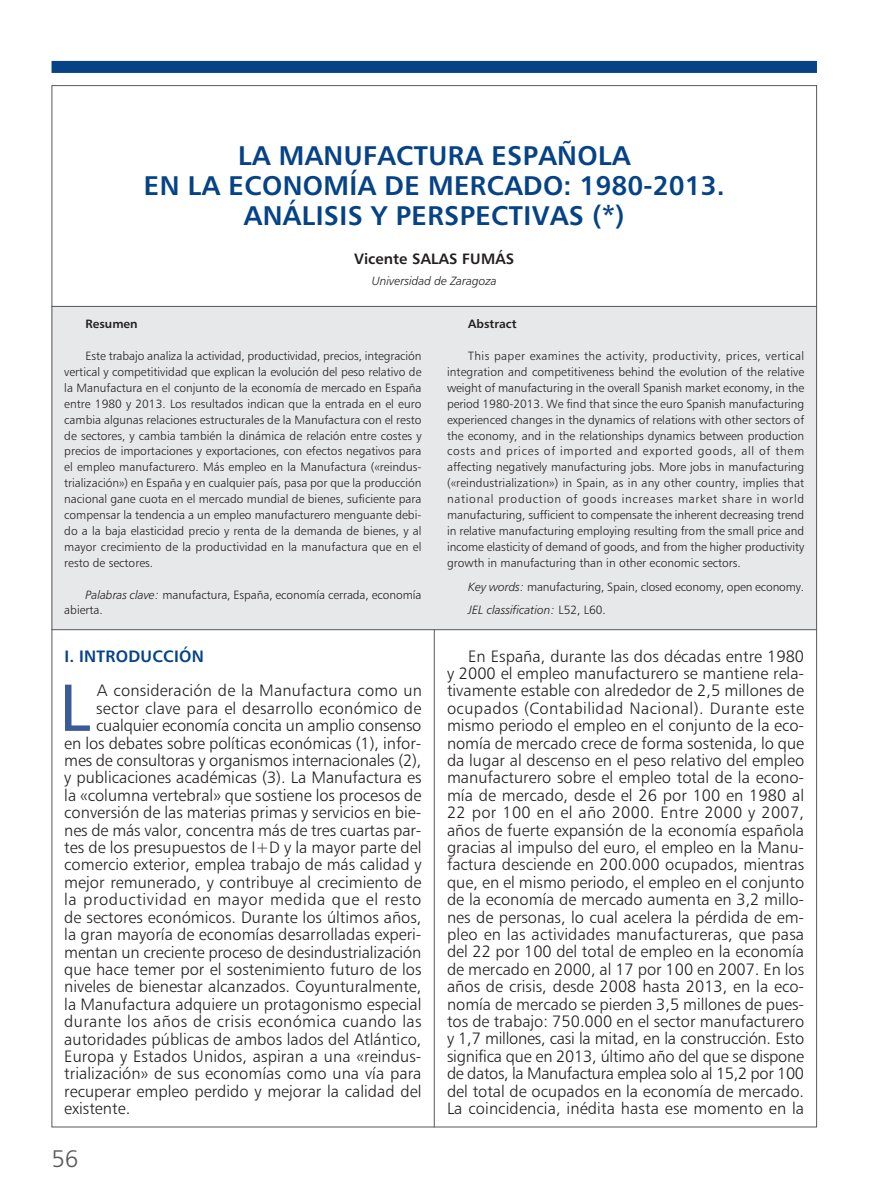
<style>
.page{position:relative;width:893px;height:1191px;background:#fff}
.page>*{position:absolute;margin:0;border:0;box-sizing:border-box;transform-origin:0 0}
.t1{font:66.6px "Humanist 777 BT Roman B";color:#3b5a98}
.t2{font:27px/30px "Humanist 777 BT Bold B";letter-spacing:.015em;color:#054286;text-align:center}
.t3{font:24px "Humanist 777 BT Light B";color:#57585a}
.t4{font:16.5px/17.4px "Humanist 777 BT Light B";color:#231f20}
.t5{font:16.5px "Humanist 777 BT Light B";letter-spacing:.02em;color:#231f20}
.t6{font:16.5px "Humanist 777 BT Light B";letter-spacing:.035em;color:#231f20}
.t7{font:15px "Humanist 777 BT Bold B";letter-spacing:.015em;color:#231f20}
.t8{font:12px/15.9px "Humanist 777 BT Light B";color:#231f20;text-align:justify}
.t9{font:12px "Humanist 777 BT Light Italic B";color:#231f20}
.t10{font:12px "Humanist 777 BT Bold B";color:#231f20}
.s1{font-family:"Humanist 777 BT Light Italic B"}
.s2{font-family:"Humanist 777 BT Bold B";color:#054286}
</style>
<div class="page">
<div style="left:52px;top:306px;width:765px;height:323px;background:#e7e8e9"></div>
<div style="left:52px;top:61px;width:765px;height:12px;background:#054286"></div>
<hr style="left:434px;top:629px;width:1px;height:498px;background:#57585a">
<hr style="left:52px;top:306px;width:765px;height:1px;background:#57585a">
<hr style="left:52px;top:629px;width:765px;height:1px;background:#57585a">
<p class="t2" style="left:144px;top:143px;width:582px">LA MANUFACTURA ESPAÑOLA<br>EN LA ECONOMÍA DE MERCADO: 1980-2013.<br>ANÁLISIS Y PERSPECTIVAS (*)</p>
<p class="t7" style="left:354px;top:253px;width:162px">Vicente SALAS FUMÁS</p>
<p class="t9" style="left:372px;top:276px;width:126px">Universidad de Zaragoza</p>
<p class="t10" style="left:86px;top:319px;width:54px">Resumen</p>
<p class="t8" style="left:64px;top:349px;width:359px;text-indent:21px">Este trabajo analiza la actividad, productividad, precios, integración vertical y competitividad que explican la evolución del peso relativo de la Manufactura en el conjunto de la economía de mercado en España entre 1980 y 2013. Los resultados indican que la entrada en el euro cambia algunas relaciones estructurales de la Manufactura con el resto de sectores, y cambia también la dinámica de relación entre costes y precios de importaciones y exportaciones, con efectos negativos para el empleo manufacturero. Más empleo en la Manufactura («reindus&shy;trialización») en España y en cualquier país, pasa por que la producción nacional gane cuota en el mercado mundial de bienes, suficiente para compensar la tendencia a un empleo manufacturero menguante debi&shy;do a la baja elasticidad precio y renta de la demanda de bienes, y al mayor crecimiento de la productividad en la manufactura que en el resto de sectores.</p>
<p class="t8" style="left:64px;top:587px;width:359px;text-indent:21px"><span class="s1">Palabras clave:</span> manufactura, España, economía cerrada, economía abierta.</p>
<p class="t4" style="left:97px;top:640px;width:327px;line-height:34.8px;text-indent:-33px"><span class="s2">I. INTRODUCCIÓN<br></span>A consideración de la Manufactura como un</p>
<p class="t4" style="left:96px;top:701px;width:327px">sector clave para el desarrollo económico de</p>
<p class="t4" style="left:96px;top:718px;width:327px">cualquier economía concita un amplio consenso</p>
<p class="t4" style="left:64px;top:735px;width:359px">en los debates sobre políticas económicas (1), infor-</p>
<p class="t4" style="left:64px;top:753px;width:359px">mes de consultoras y organismos internacionales (2),</p>
<p class="t4" style="left:64px;top:770px;width:359px">y publicaciones académicas (3). La Manufactura es</p>
<p class="t4" style="left:64px;top:788px;width:359px">la «columna vertebral» que sostiene los procesos de</p>
<p class="t4" style="left:64px;top:805px;width:359px">conversión de las materias primas y servicios en bie-</p>
<p class="t4" style="left:64px;top:822px;width:359px">nes de más valor, concentra más de tres cuartas par-</p>
<p class="t4" style="left:64px;top:840px;width:359px">tes de los presupuestos de I+D y la mayor parte del</p>
<p class="t4" style="left:64px;top:857px;width:359px">comercio exterior, emplea trabajo de más calidad y</p>
<p class="t4" style="left:64px;top:875px;width:359px">mejor remunerado, y contribuye al crecimiento de</p>
<p class="t6" style="left:64px;top:893px;width:359px">la productividad en mayor medida que el resto</p>
<p class="t4" style="left:64px;top:909px;width:359px">de sectores económicos. Durante los últimos años,</p>
<p class="t4" style="left:64px;top:927px;width:359px">la gran mayoría de economías desarrolladas experi-</p>
<p class="t4" style="left:64px;top:944px;width:359px">mentan un creciente proceso de desindustrialización</p>
<p class="t4" style="left:64px;top:962px;width:359px">que hace temer por el sostenimiento futuro de los</p>
<p class="t4" style="left:64px;top:979px;width:359px">niveles de bienestar alcanzados. Coyunturalmente,</p>
<p class="t4" style="left:64px;top:996px;width:359px">la Manufactura adquiere un protagonismo especial</p>
<p class="t5" style="left:64px;top:1014px;width:359px">durante los años de crisis económica cuando las</p>
<p class="t4" style="left:64px;top:1031px;width:359px">auto ridades públicas de ambos lados del Atlántico,</p>
<p class="t4" style="left:64px;top:1049px;width:359px">Europa y Estados Unidos, aspiran a una «reindus-</p>
<p class="t4" style="left:64px;top:1066px;width:359px">trialización» de sus economías como una vía para</p>
<p class="t4" style="left:64px;top:1083px;width:359px">recuperar empleo perdido y mejorar la calidad del</p>
<p class="t4" style="left:64px;top:1101px;width:68px">existente.</p>
<p class="t1" style="left:59px;top:666px;width:32px">L</p>
<p class="t3" style="left:52px;top:1148px;width:28px">56</p>
<p class="t10" style="left:468px;top:319px;width:50px">Abstract</p>
<p class="t8" style="left:447px;top:349px;width:359px;text-indent:21px">This paper examines the activity, productivity, prices, vertical integration and competitiveness behind the evolution of the relative weight of manufacturing in the overall Spanish market economy, in the period 1980-2013. We find that since the euro Spanish manufacturing experienced changes in the dynamics of relations with other sectors of the economy, and in the relationships dynamics between production costs and prices of imported and exported goods, all of them affecting negatively manufacturing jobs. More jobs in manufacturing («reindustrialization») in Spain, as in any other country, implies that national production of goods increases market share in world manufacturing, sufficient to compensate the inherent decreasing trend in relative manufacturing employing resulting from the small price and income elasticity of demand of goods, and from the higher productivity growth in manufacturing than in other economic sectors.</p>
<p class="t8" style="left:468px;top:575px;width:337px;line-height:23.9px"><span class="s1">Key words:</span> manufacturing, Spain, closed economy, open economy.<br><span class="s1">JEL classification:</span> L52, L60.</p>
<p class="t4" style="left:447px;top:648px;width:359px;text-align:justify;text-indent:21px">En España, durante las dos décadas entre 1980 y 2000 el empleo manufacturero se mantiene rela&shy;tivamente estable con alrededor de 2,5 millones de ocupados (Contabilidad Nacional). Durante este mismo periodo el empleo en el conjunto de la eco&shy;nomía de mercado crece de forma sostenida, lo que da lugar al descenso en el peso relativo del empleo manufacturero sobre el empleo total de la econo&shy;mía de mercado, desde el 26 por 100 en 1980 al 22 por 100 en el año 2000. Entre 2000 y 2007, años de fuerte expansión de la economía española gracias al impulso del euro, el empleo en la Manu - factura desciende en 200.000 ocupados, mientras que, en el mismo periodo, el empleo en el conjunto de la economía de mercado aumenta en 3,2 millo&shy;nes de personas, lo cual acelera la pérdida de em&shy;pleo en las actividades manufactureras, que pasa del 22 por 100 del total de empleo en la economía de mercado en 2000, al 17 por 100 en 2007. En los años de crisis, desde 2008 hasta 2013, en la eco&shy;nomía de mercado se pierden 3,5 millones de pues&shy;tos de trabajo: 750.000 en el sector manufacturero y 1,7 millones, casi la mitad, en la construcción. Esto significa que en 2013, último año del que se dispone de datos, la Manufactura emplea solo al 15,2 por 100 del total de ocupados en la economía de mercado.<br>La coincidencia, inédita hasta ese momento en la</p>
</div>
